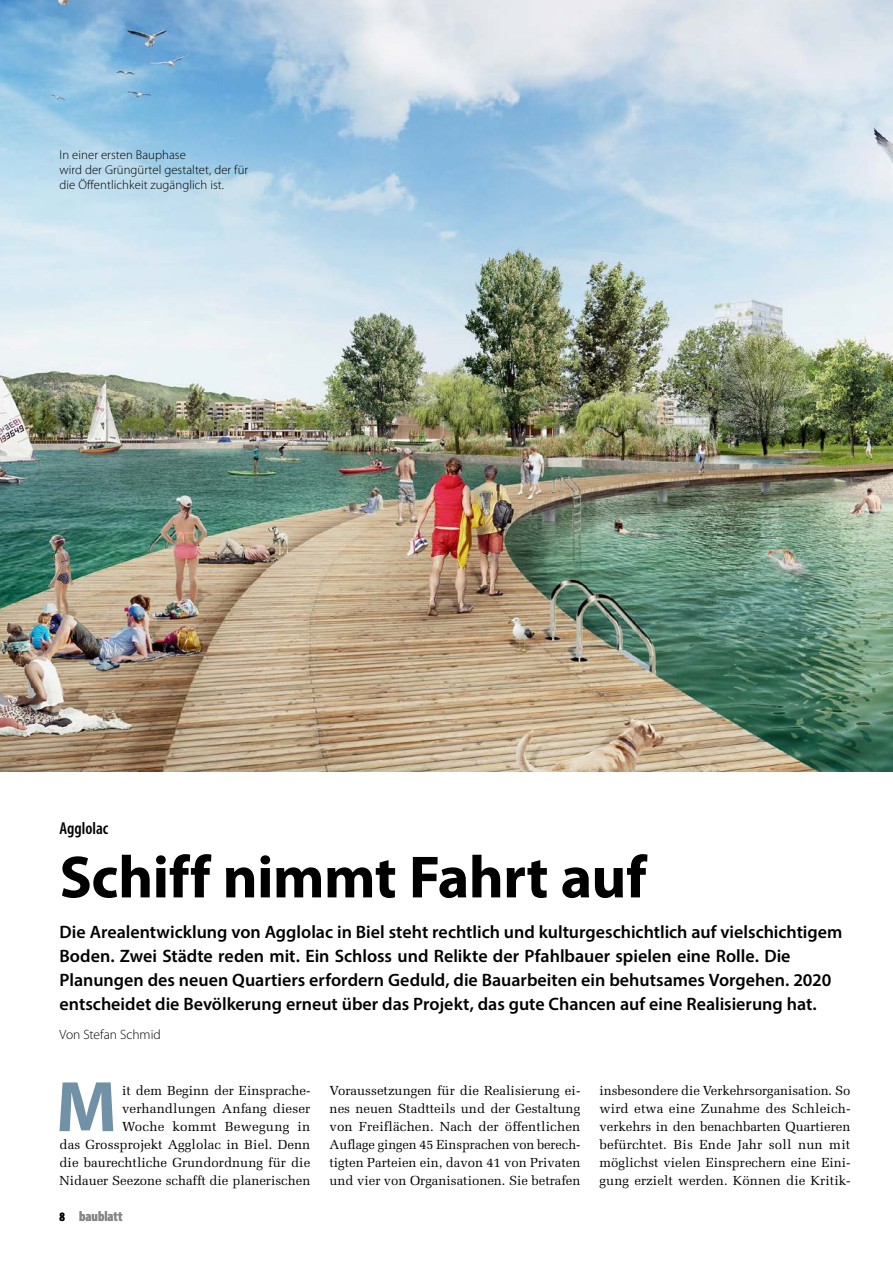
<style>
.page{position:relative;width:893px;height:1263px;background:#fff}
.page>*{position:absolute;margin:0;border:0;box-sizing:border-box;transform-origin:0 0}
.t1{font:700 72.3px "Myriad Pro";color:#7191a7}
.t2{font:700 60px "Myriad Pro";letter-spacing:-.01em;color:#000}
.t3{font:600 18px/24px "Myriad Pro";color:#000}
.t4{font:600 condensed 17.25px "Myriad Pro";color:#000}
.t5{font:700 condensed 14.25px "Myriad Pro";color:#868786}
.t6{font:300 13.5px "Myriad Pro";color:#000}
.t7{font:13.2px/18px "Melior LT Std";color:#000;text-align:justify}
.t8{font:300 12.75px/15px "Myriad Pro";letter-spacing:.005em;color:#000}
.s1{font-size:12.75px;color:#000}
</style>
<div class="page">
<img style="left:0;top:0;width:893px;height:771px">
<p class="t8" style="left:60px;top:147px;width:190px">In einer ersten Bauphase<br>wird der Grüngürtel gestaltet, der für die Öffentlichkeit zugänglich ist.</p>
<h3 class="t4" style="left:60px;top:819px;width:50px">Agglolac</h3>
<h2 class="t2" style="left:60px;top:843px;width:589px">Schiff nimmt Fahrt auf</h2>
<p class="t3" style="left:60px;top:920px;width:784px">Die Arealentwicklung von Agglolac in Biel steht rechtlich und kulturgeschichtlich auf vielschichtigem Boden. Zwei Städte reden mit. Ein Schloss und Relikte der Pfahlbauer spielen eine Rolle. Die Planungen des neuen Quartiers erfordern Geduld, die Bauarbeiten ein behutsames Vorgehen. 2020 entscheidet die Bevölkerung erneut über das Projekt, das gute Chancen auf eine Realisierung hat.</p>
<p class="t6" style="left:60px;top:1027px;width:103px">Von Stefan Schmid</p>
<h1 class="t1" style="left:56px;top:1066px;width:63px">M</h1>
<p class="t7" style="left:60px;top:1082px;width:252px;text-align:right">it dem Beginn der Einsprache&shy;verhandlungen Anfang dieser<br>Woche kommt Bewegung in<br>das Grossprojekt Agglolac in Biel. Denn die baurechtliche Grundordnung für die Nidauer Seezone schafft die planerischen</p>
<p class="t7" style="left:330px;top:1082px;width:252px">Voraussetzungen für die Realisierung ei&shy;nes neuen Stadtteils und der Gestaltung von Freiflächen. Nach der öffentlichen Auflage gingen 45 Einsprachen von berech&shy;tigten Parteien ein, davon 41 von Privaten und vier von Organisationen. Sie betrafen</p>
<p class="t7" style="left:600px;top:1082px;width:252px">insbesondere die Verkehrsorganisation. So wird etwa eine Zunahme des Schleich&shy;verkehrs in den benachbarten Quartieren befürchtet. Bis Ende Jahr soll nun mit möglichst vielen Einsprechern eine Eini&shy;gung erzielt werden. Können die Kritik-</p>
<p class="t5" style="left:60px;top:1207px;width:64px"><span class="s1">8</span> baublatt</p>
</div>
